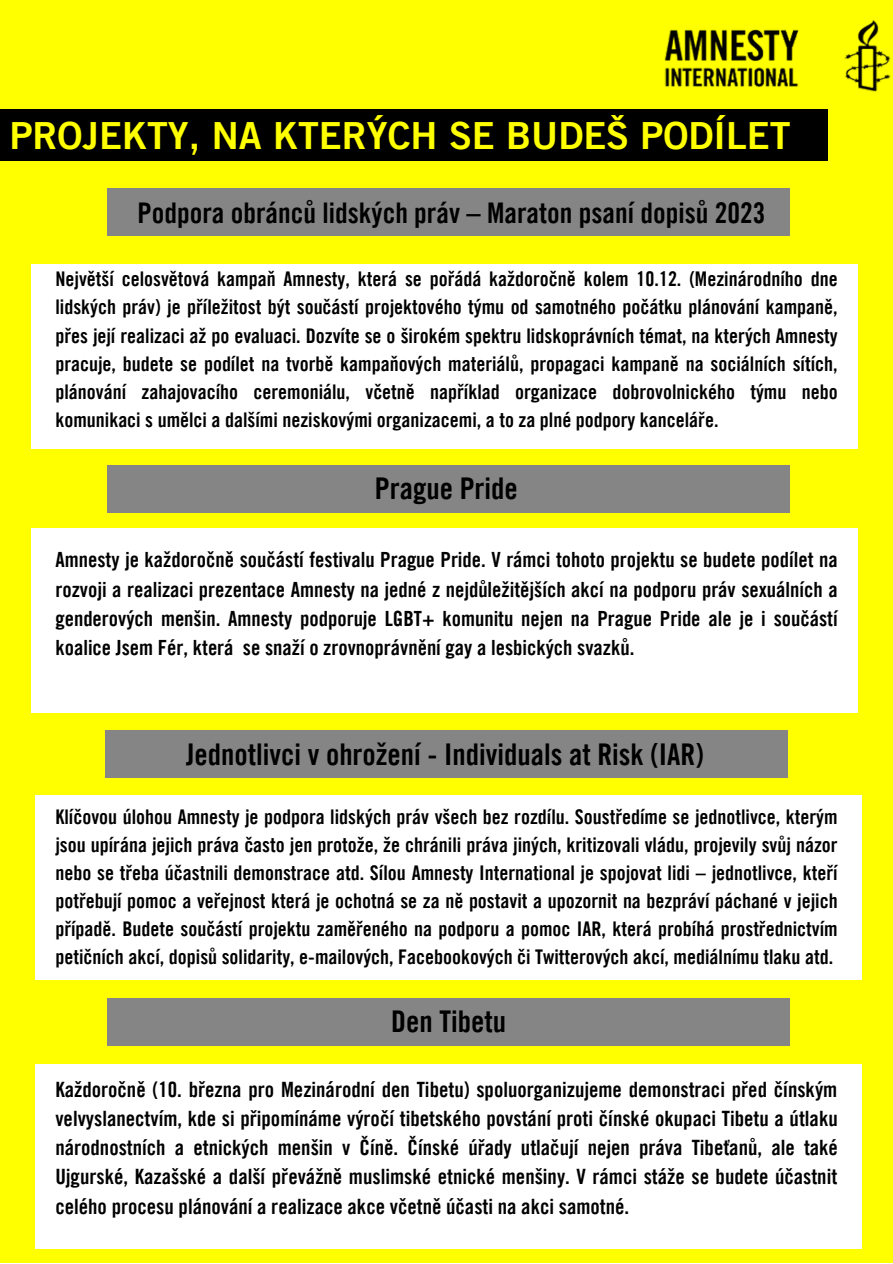
<style>
.page{position:relative;width:893px;height:1264px;background:#fff}
.page>*{position:absolute;margin:0;border:0;box-sizing:border-box;transform-origin:0 0}
.t1{font:37.5px "Amnesty Trade Gothic Bd 2";color:#ff0}
.t2{font:30px "Amnesty Trade Gothic Bd Cn 20";color:#000}
.t3{font:28.5px "Amnesty Trade Gothic Bd Cn 20";color:#000}
.t4{font:21.15px/29.2px "Amnesty Trade Gothic Bd Cn 20";color:#000;text-align:justify}
.t5{font:21px/29.2px "Amnesty Trade Gothic Bd Cn 20";color:#000;text-align:justify}
.t6{font:20.25px/28px "Amnesty Trade Gothic Bd Cn 20";color:#000;text-align:justify}
</style>
<div class="page">
<div style="left:0;top:0;width:892px;height:1262px;background:#ff0"></div>
<img style="left:664px;top:20px;width:227px;height:72px">
<div style="left:0;top:109px;width:827px;height:52px;background:#000"></div>
<div style="left:107px;top:189px;width:682px;height:47px;background:#858585"></div>
<div style="left:32px;top:264px;width:826px;height:185px;background:#fff"></div>
<div style="left:32px;top:528px;width:826px;height:184px;background:#fff"></div>
<div style="left:35px;top:795px;width:826px;height:184px;background:#fff"></div>
<div style="left:35px;top:1064px;width:826px;height:184px;background:#fff"></div>
<div style="left:107px;top:465px;width:682px;height:47px;background:#858585"></div>
<div style="left:105px;top:730px;width:682px;height:48px;background:#858585"></div>
<div style="left:107px;top:998px;width:682px;height:47px;background:#858585"></div>
<h1 class="t1" style="left:10px;top:112px;width:782px">PROJEKTY, NA KTERÝCH SE BUDEŠ PODÍLET</h1>
<h3 class="t3" style="left:137px;top:195px;width:629px">Podpora obránců lidských práv – Maraton psaní dopisů 2023</h3>
<p class="t6" style="left:55px;top:265px;width:783px">Největší celosvětová kampaň Amnesty, která se pořádá každoročně kolem 10.12. (Mezinárodního dne lidských práv) je příležitost být součástí projektového týmu od samotného počátku plánování kampaně, přes její realizaci až po evaluaci. Dozvíte se o širokém spektru lidskoprávních témat, na kterých Amnesty pracuje, budete se podílet na tvorbě kampaňových materiálů, propagaci kampaně na sociálních sítích, plánování zahajovacího ceremoniálu, včetně například organizace dobrovolnického týmu nebo komunikaci s umělci a dalšími neziskovými organizacemi, a to za plné podpory kanceláře.</p>
<h2 class="t2" style="left:375px;top:470px;width:145px">Prague Pride</h2>
<p class="t5" style="left:55px;top:545px;width:783px">Amnesty je každoročně součástí festivalu Prague Pride. V rámci tohoto projektu se budete podílet na rozvoji a realizaci prezentace Amnesty na jedné z nejdůležitějších akcí na podporu práv sexuálních a genderových menšin. Amnesty podporuje LGBT+ komunitu nejen na Prague Pride ale je i součástí koalice Jsem Fér, která se snaží o zrovnoprávnění gay a lesbických svazků.</p>
<h2 class="t2" style="left:186px;top:735px;width:519px">Jednotlivci v ohrožení - Individuals at Risk (IAR)</h2>
<p class="t6" style="left:55px;top:802px;width:783px">Klíčovou úlohou Amnesty je podpora lidských práv všech bez rozdílu. Soustředíme se jednotlivce, kterým jsou upírána jejich práva často jen protože, že chránili práva jiných, kritizovali vládu, projevily svůj názor nebo se třeba účastnili demonstrace atd. Sílou Amnesty International je spojovat lidi – jednotlivce, kteří potřebují pomoc a veřejnost která je ochotná se za ně postavit a upozornit na bezpráví páchané v jejich případě. Budete součástí projektu zaměřeného na podporu a pomoc IAR, která probíhá prostřednictvím petičních akcí, dopisů solidarity, e-mailových, Facebookových či Twitterových akcí, mediálnímu tlaku atd.</p>
<h2 class="t2" style="left:391px;top:1002px;width:116px">Den Tibetu</h2>
<p class="t4" style="left:55px;top:1074px;width:784px">Každoročně (10. března pro Mezinárodní den Tibetu) spoluorganizujeme demonstraci před čínským velvyslanectvím, kde si připomínáme výročí tibetského povstání proti čínské okupaci Tibetu a útlaku národnostních a etnických menšin v Číně. Čínské úřady utlačují nejen práva Tibeťanů, ale také Ujgurské, Kazašské a další převážně muslimské etnické menšiny. V rámci stáže se budete účastnit celého procesu plánování a realizace akce včetně účasti na akci samotné.</p>
</div>
